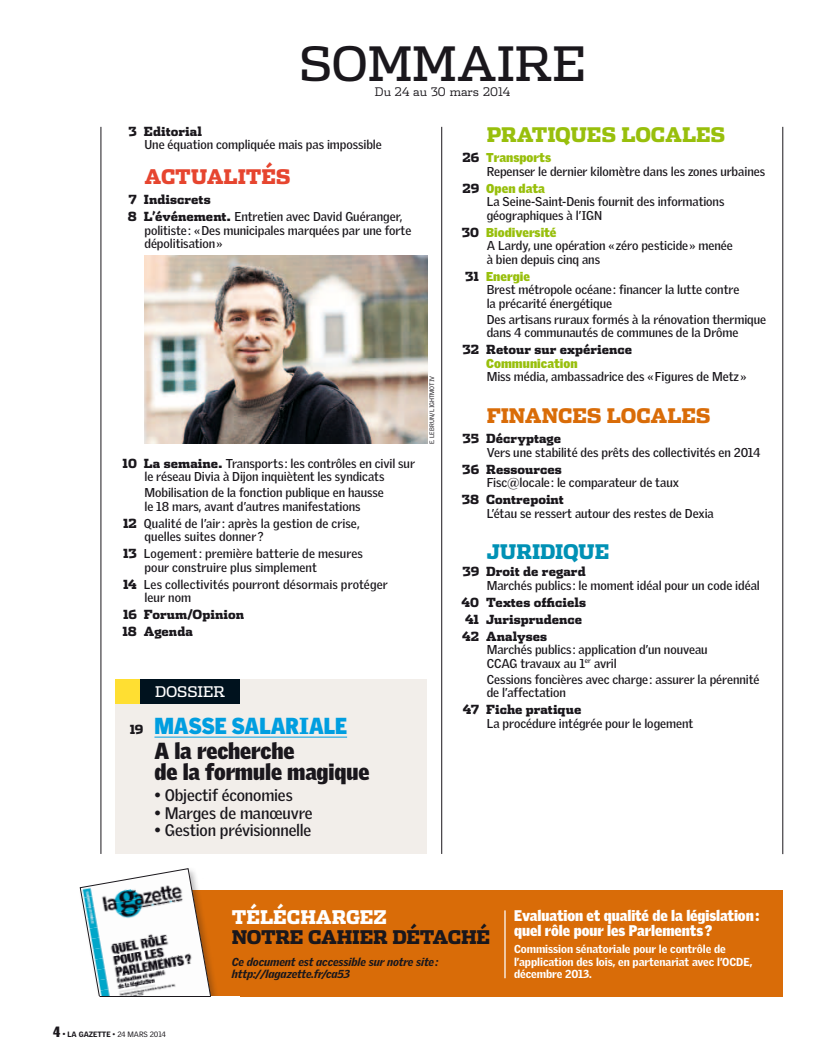
<style>
.page{position:relative;width:815px;height:1063px;background:#fff}
.page>*{position:absolute;margin:0;border:0;box-sizing:border-box;transform-origin:0 0}
.t1{font:47.5px "Dispatch";letter-spacing:-.005em;color:#1a171c}
.Titre_dossier{font:900 22.5px/21.2px "Griffith Gothic";letter-spacing:-.005em;color:#1a171c;scale:.94 1}
.Surtitre_dossier{font:900 22.5px "Griffith Gothic";letter-spacing:-.005em;color:#009ee0;scale:.94 1}
.Pratiques{font:900 20px "Dispatch";letter-spacing:-.005em;color:#98bf0c;scale:.94 1}
.Finances{font:900 20px "Dispatch";letter-spacing:-.005em;color:#d96c08;scale:.94 1}
.Actualités{font:900 20px "Dispatch";letter-spacing:-.005em;color:#e6452f;scale:.94 1}
.page_folio_suite{font:900 20px "Dispatch";letter-spacing:-.01em;color:#0091b5;scale:.94 1}
.t2{font:900 18.75px "Dispatch";letter-spacing:-.02em;color:#1a171c;scale:.94 1}
.t3{font:900 18.75px "Dispatch";letter-spacing:-.005em;color:#fff;scale:.94 1}
.Texte_dossier{font:700 16.25px "Griffith Gothic";letter-spacing:-.01em;color:#1a171c}
.Titre_cahier{font:900 15px/15px "Griffith Gothic";letter-spacing:-.005em;color:#fff;scale:.94 1}
.t4{font:14.75px "Dispatch";color:#fff}
.page_folio_suite-2{font:700 12.5px/13.5px "Griffith Gothic";letter-spacing:-.005em;color:#1a171c}
.Page_folio{font:700 12.5px/13.5px "Griffith Gothic";letter-spacing:-.005em;color:#1a171c}
.Page_folio-2{font:900 12.5px "Dispatch";letter-spacing:.005em;color:#1a171c;scale:.94 1}
.Page_folio_sans_rubr{font:700 12.5px/13.5px "Griffith Gothic";letter-spacing:.005em;color:#1a171c}
.Page_folio_étiquette{font:900 12.5px "Griffith Gothic";color:#98bf0c}
.t5{font:300 11.88px "Dispatch";color:#1a171c}
.Sous-titre_cahier{font:900 11.25px/12.5px "Griffith Gothic";letter-spacing:-.005em;color:#fff}
.t6{font:italic 900 11.25px/12.5px "Griffith Gothic";letter-spacing:-.005em;color:#1a171c}
.t7{font:7.5px "Griffith Gothic";letter-spacing:-.01em;color:#1a171c}
.CREDIT{font:6.25px "Griffith Gothic";letter-spacing:-.01em;color:#1a171c}
.s1{font-family:"Dispatch";font-weight:900}
.s2{font-family:"Dispatch";font-size:12.5px;color:#1a171c}
.s3{font-family:"Dispatch";color:#1a171c}
.s4{font-family:"Griffith Gothic Cond";font-weight:900;font-size:14.5px}
.s5{font-size:8.25px}
.s6{font-weight:900}
</style>
<div class="page">
<div style="left:101px;top:890px;width:682px;height:107px;background:#d96c08"></div>
<div style="left:116px;top:679px;width:311px;height:175px;background:#f2eeea"></div>
<hr style="left:154px;top:737px;width:193px;height:1px;background:#009ee0">
<div style="left:140px;top:679px;width:100px;height:25px;background:#00121e"></div>
<div style="left:116px;top:679px;width:24px;height:25px;background:#ffdf32"></div>
<hr style="left:101px;top:127px;width:1px;height:727px;background:#1a171c">
<hr style="left:441px;top:127px;width:1px;height:727px;background:#1a171c">
<hr style="left:783px;top:127px;width:1px;height:727px;background:#1a171c">
<div style="left:77px;top:866px;width:142px;height:141px;background:#1a171c;opacity:.3"></div>
<svg style="left:80px;top:868px;width:131px;height:129px"></svg>
<div style="left:53px;top:997px;width:187px;height:15px;background:#fff"></div>
<hr style="left:99px;top:996px;width:112px;height:1px;background:#1a171c">
<hr style="left:504px;top:910px;width:2px;height:68px;background:#fff">
<img style="left:144px;top:255px;width:283px;height:189px">
<p class="t1" style="left:299px;top:31px;width:288px">SOMMAIRE</p>
<p class="t5" style="left:375px;top:84px;width:137px">Du 24 au 30 mars 2014</p>
<p class="Page_folio-2" style="left:128px;top:122px;width:80px">3 Editorial</p>
<p class="page_folio_suite-2" style="left:144px;top:138px;width:239px">Une équation compliquée mais pas impossible</p>
<p class="Actualités" style="left:144px;top:162px;width:157px">ACTUALITÉS</p>
<p class="Page_folio-2" style="left:129px;top:191px;width:89px">7 Indiscrets</p>
<p class="Page_folio" style="left:144px;top:210px;width:268px;text-indent:-16px"><span class="s1">8 L’événement.</span> Entretien avec David Guéranger, politiste: «Des municipales marquées par une forte dépolitisation»</p>
<p class="Page_folio" style="left:144px;top:456px;width:272px;text-indent:-22px"><span class="s1">10 La semaine.</span> Transports: les contrôles en civil sur le réseau Divia à Dijon inquiètent les syndicats</p>
<p class="page_folio_suite-2" style="left:144px;top:486px;width:241px">Mobilisation de la fonction publique en hausse le 18 mars, avant d’autres manifestations</p>
<p class="Page_folio_sans_rubr" style="left:144px;top:516px;width:217px;text-indent:-21px"><span class="s1">12</span> Qualité de l’air: après la gestion de crise, quelles suites donner ?</p>
<p class="Page_folio_sans_rubr" style="left:144px;top:547px;width:220px;text-indent:-21px"><span class="s1">13</span> Logement: première batterie de mesures pour construire plus simplement</p>
<p class="Page_folio_sans_rubr" style="left:144px;top:577px;width:245px;text-indent:-21px"><span class="s1">14</span> Les collectivités pourront désormais protéger leur nom</p>
<p class="Page_folio-2" style="left:123px;top:606px;width:130px">16 Forum/Opinion</p>
<p class="Page_folio-2" style="left:122px;top:623px;width:76px">18 Agenda</p>
<p class="CREDIT" style="left:428px;top:444px;width:70px;rotate:-90deg">E. LEBRUN/LIGHTMOTIV</p>
<p class="t4" style="left:155px;top:681px;width:72px">DOSSIER</p>
<p class="Surtitre_dossier" style="left:130px;top:712px;width:233px"><span class="s2">19</span> MASSE SALARIALE</p>
<p class="Titre_dossier" style="left:154px;top:740px;width:230px">A la recherche<br>de la formule magique</p>
<p class="Texte_dossier" style="left:154px;top:786px;width:140px">• Objectif économies</p>
<p class="Texte_dossier" style="left:154px;top:803px;width:160px">• Marges de manœuvre</p>
<p class="Texte_dossier" style="left:154px;top:821px;width:158px">• Gestion prévisionnelle</p>
<p class="Pratiques" style="left:487px;top:120px;width:255px">PRATIQUES LOCALES</p>
<p class="Page_folio_étiquette" style="left:462px;top:150px;width:90px"><span class="s3">26</span> Transports</p>
<p class="page_folio_suite-2" style="left:487px;top:164px;width:280px">Repenser le dernier kilomètre dans les zones urbaines</p>
<p class="Page_folio_étiquette" style="left:462px;top:181px;width:84px"><span class="s3">29</span> Open data</p>
<p class="page_folio_suite-2" style="left:487px;top:195px;width:239px">La Seine-Saint-Denis fournit des informations géographiques à l’IGN</p>
<p class="Page_folio_étiquette" style="left:462px;top:225px;width:96px"><span class="s3">30</span> Biodiversité</p>
<p class="page_folio_suite-2" style="left:487px;top:239px;width:248px">A Lardy, une opération «zéro pesticide» menée à bien depuis cinq ans</p>
<p class="Page_folio_étiquette" style="left:465px;top:269px;width:66px"><span class="s3">31</span> Energie</p>
<p class="page_folio_suite-2" style="left:487px;top:283px;width:254px">Brest métropole océane: financer la lutte contre la précarité énergétique</p>
<p class="page_folio_suite-2" style="left:487px;top:312px;width:281px">Des artisans ruraux formés à la rénovation thermique dans 4 communautés de communes de la Drôme</p>
<p class="Page_folio-2" style="left:462px;top:341px;width:182px">32 Retour sur expérience</p>
<p class="Page_folio_étiquette" style="left:486px;top:356px;width:93px">Communication</p>
<p class="page_folio_suite-2" style="left:487px;top:370px;width:261px">Miss média, ambassadrice des «Figures de Metz»</p>
<p class="Finances" style="left:487px;top:401px;width:240px">FINANCES LOCALES</p>
<p class="Page_folio-2" style="left:462px;top:429px;width:106px">35 Décryptage</p>
<p class="page_folio_suite-2" style="left:487px;top:445px;width:275px">Vers une stabilité des prêts des collectivités en 2014</p>
<p class="Page_folio-2" style="left:462px;top:460px;width:107px">36 Ressources</p>
<p class="page_folio_suite-2" style="left:487px;top:476px;width:194px">Fisc@locale: le comparateur de taux</p>
<p class="Page_folio-2" style="left:462px;top:491px;width:110px">38 Contrepoint</p>
<p class="page_folio_suite-2" style="left:487px;top:506px;width:229px">L’étau se ressert autour des restes de Dexia</p>
<p class="page_folio_suite" style="left:487px;top:537px;width:132px">JURIDIQUE</p>
<p class="Page_folio-2" style="left:462px;top:562px;width:133px">39 Droit de regard</p>
<p class="page_folio_suite-2" style="left:487px;top:578px;width:275px">Marchés publics: le moment idéal pour un code idéal</p>
<p class="Page_folio-2" style="left:462px;top:593px;width:134px">40 Textes officiels</p>
<p class="Page_folio-2" style="left:465px;top:610px;width:126px">41 Jurisprudence</p>
<p class="Page_folio-2" style="left:462px;top:627px;width:92px">42 Analyses</p>
<p class="page_folio_suite-2" style="left:487px;top:643px;width:223px">Marchés publics: application d’un nouveau</p>
<p class="page_folio_suite-2" style="left:487px;top:656px;width:132px">CCAG travaux au 1<sup>er</sup> avril</p>
<p class="page_folio_suite-2" style="left:487px;top:672px;width:274px">Cessions foncières avec charge: assurer la pérennité de l’affectation</p>
<p class="Page_folio-2" style="left:463px;top:701px;width:128px">47 Fiche pratique</p>
<p class="page_folio_suite-2" style="left:487px;top:716px;width:208px">La procédure intégrée pour le logement</p>
<p class="t7" style="left:53px;top:1030px;width:114px"><span class="s4">4</span> <span class="s5">•</span> <span class="s6">LA GAZETTE</span> • 24 MARS 2014</p>
<p class="t3" style="left:232px;top:904px;width:166px">TÉLÉCHARGEZ</p>
<p class="t2" style="left:232px;top:924px;width:276px">NOTRE CAHIER DÉTACHÉ</p>
<p class="t6" style="left:232px;top:955px;width:208px">Ce document est accessible sur notre site: http://lagazette.fr/ca53</p>
<p class="Titre_cahier" style="left:514px;top:908px;width:262px">Evaluation et qualité de la législation: quel rôle pour les Parlements?</p>
<p class="Sous-titre_cahier" style="left:514px;top:942px;width:240px">Commission sénatoriale pour le contrôle de l’application des lois, en partenariat avec l’OCDE, décembre 2013.</p>
</div>
